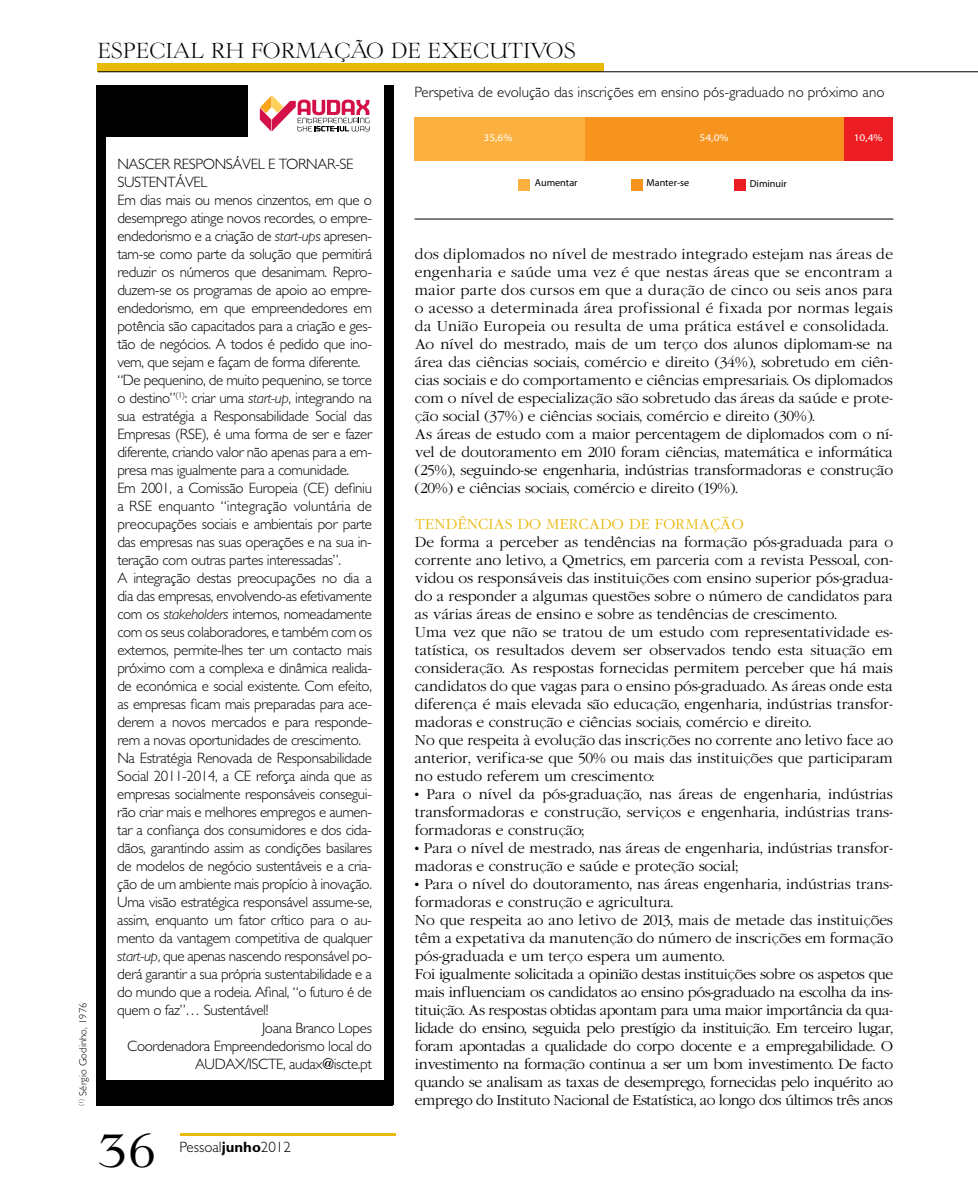
<style>
.page{position:relative;width:978px;height:1191px;background:#fff}
.page>*{position:absolute;margin:0;border:0;box-sizing:border-box;transform-origin:0 0}
.t1{font:45px "Lingwood";color:#000}
.t2{font:300 21px "Lingwood";letter-spacing:.025em;color:#000}
.t3{font:300 15px/18px "Gentle Sans";letter-spacing:-.025em;color:#000}
.t4{font:300 15px "Gentle Sans";color:#000}
.t5{font:300 13.5px/18px "Garamond";color:#000}
.t6{font:300 13.5px/18px "Garamond";letter-spacing:-.025em;color:#000}
.t7{font:300 13.5px "Garamond";letter-spacing:.025em;color:#e8b909}
.t8{font:300 10.5px "Gentle Sans";letter-spacing:.01em;color:#000}
.t9{font:10.2px "Myriad Pro";color:#000}
.t10{font:10.2px "Myriad Pro";color:#fff;scale:1.11 1}
.s1{font-style:italic}
.s2{font-weight:700}
</style>
<div class="page">
<div style="left:98px;top:63px;width:506px;height:9px;background:#e8b909"></div>
<hr style="left:98px;top:71px;width:880px;height:1px;background:#000">
<div style="left:96px;top:133px;width:10px;height:972px;background:#000"></div>
<div style="left:384px;top:124px;width:9px;height:980px;background:#000"></div>
<div style="left:96px;top:85px;width:297px;height:51px;background:#000"></div>
<div style="left:100px;top:1080px;width:293px;height:25px;background:#000"></div>
<div style="left:249px;top:81px;width:135px;height:58px;background:#fff"></div>
<svg style="left:260px;top:95px;width:110px;height:36px"></svg>
<div style="left:518px;top:179px;width:11px;height:11px;background:#fbb040"></div>
<div style="left:632px;top:179px;width:11px;height:11px;background:#f7941e"></div>
<div style="left:734px;top:179px;width:11px;height:11px;background:#ed1d24"></div>
<div style="left:843px;top:118px;width:50px;height:43px;background:#ed1d24"></div>
<div style="left:585px;top:118px;width:258px;height:43px;background:#f7941e"></div>
<div style="left:414px;top:118px;width:171px;height:43px;background:#fbb040"></div>
<hr style="left:415px;top:219px;width:478px;height:1px;background:#000">
<hr style="left:180px;top:1133px;width:215px;height:2px;background:#e8b909">
<h2 class="t2" style="left:98px;top:39px;width:53px">ESPECIAL</h2>
<h2 class="t2" style="left:211px;top:39px;width:351px">RH FORMAÇÃO DE EXEC UTIVOS</h2>
<p class="t4" style="left:415px;top:83px;width:471px">Perspetiva de evolução das inscrições em ensino pós-graduado no próximo ano</p>
<p class="t8" style="left:77px;top:1106px;width:105px;rotate:-90deg"><sup>(1)</sup> Sérgio Godinho, 1976</p>
<p class="t3" style="left:117px;top:155px;width:256px">Nascer Responsável e Tornar-se Sustentável<br>Em dias mais ou menos cinzentos, em que o desemprego atinge novos recordes, o empre&shy;endedorismo e a criação de <span class="s1">start-ups</span> apresen&shy;tam-se como parte da solução que permitirá reduzir os números que desanimam. Repro&shy;duzem-se os programas de apoio ao empre&shy;endedorismo, em que empreendedores em potência são capacitados para a criação e ges&shy;tão de negócios. A todos é pedido que ino&shy;vem, que sejam e façam de forma diferente. “De pequenino, de muito pequenino, se torce o destino”<sup>(1)</sup>: criar uma <span class="s1">start-up</span>, integrando na sua estratégia a Responsabilidade Social das Empresas (RSE), é uma forma de ser e fazer diferente, criando valor não apenas para a em&shy;presa mas igualmente para a comunidade.<br>Em 2001, a Comissão Europeia (CE) definiu a RSE</p>
<p class="t4" style="left:159px;top:497px;width:215px">enquanto “integração voluntária de</p>
<p class="t3" style="left:117px;top:515px;width:256px">preocupações sociais e ambientais por parte</p>
<p class="t3" style="left:117px;top:533px;width:256px">das empresas nas suas operações e na sua in-</p>
<p class="t3" style="left:117px;top:551px;width:225px">teração com outras partes interessadas”.</p>
<p class="t3" style="left:117px;top:569px;width:256px">A integração destas preocupações no dia a</p>
<p class="t3" style="left:117px;top:587px;width:256px">dia das empresas, envolvendo-as efetivamente</p>
<p class="t3" style="left:117px;top:605px;width:256px">com os <span class="s1">stakeholders</span> internos, nomeadamente</p>
<p class="t3" style="left:117px;top:623px;width:256px">com os seus colaboradores, e também com os</p>
<p class="t3" style="left:117px;top:641px;width:256px">externos, permite-lhes ter um contacto mais</p>
<p class="t3" style="left:117px;top:659px;width:256px">próximo com a complexa e dinâmica realida-</p>
<p class="t3" style="left:117px;top:677px;width:256px">de económica e social existente. Com efeito,</p>
<p class="t3" style="left:117px;top:695px;width:256px">as empresas ficam mais preparadas para ace-</p>
<p class="t3" style="left:117px;top:713px;width:256px">derem a novos mercados e para responde-</p>
<p class="t3" style="left:117px;top:731px;width:245px">rem a novas oportunidades de crescimento.</p>
<p class="t3" style="left:117px;top:749px;width:256px">N a Estratégia Renovada de Responsabilidade</p>
<p class="t3" style="left:117px;top:767px;width:256px">Social 2011-2014, a CE reforça ainda que as</p>
<p class="t3" style="left:117px;top:785px;width:256px">empresas socialmente responsáveis consegui-</p>
<p class="t3" style="left:117px;top:803px;width:256px">rão criar mais e melhores empregos e aumen-</p>
<p class="t3" style="left:117px;top:821px;width:256px">tar a confiança dos consumidores e dos cida-</p>
<p class="t3" style="left:117px;top:839px;width:256px">dãos, garantindo assim as condições basilares</p>
<p class="t3" style="left:117px;top:857px;width:256px">de modelos de negócio sustentáveis e a cria-</p>
<p class="t3" style="left:117px;top:875px;width:256px">ção de um ambiente mais propício à inovação.</p>
<p class="t3" style="left:117px;top:893px;width:256px">Uma visão estratégica responsável assume-se,</p>
<p class="t3" style="left:117px;top:911px;width:256px">assim, enquanto um fator crítico para o au-</p>
<p class="t3" style="left:117px;top:929px;width:256px">mento da vantagem competitiva de qualquer</p>
<p class="t3" style="left:117px;top:947px;width:256px"><span class="s1">start-up</span>, que apenas nascendo responsável po-</p>
<p class="t3" style="left:117px;top:965px;width:256px">derá garantir a sua própria sustentabilidade e a</p>
<p class="t3" style="left:117px;top:983px;width:256px">do mundo que a rodeia. Afinal, “o futuro é de</p>
<p class="t3" style="left:117px;top:1001px;width:153px">quem o faz”… Sustentável!</p>
<p class="t3" style="left:262px;top:1019px;width:111px">Joana Branco Lopes</p>
<p class="t3" style="left:127px;top:1037px;width:246px">Coordenadora Empreendedorismo local do</p>
<p class="t3" style="left:195px;top:1055px;width:12px">AUDAX</p>
<p class="t3" style="left:245px;top:1055px;width:12px">/ISCTE</p>
<p class="t3" style="left:283px;top:1055px;width:91px">, audax@iscte.pt</p>
<h1 class="t1" style="left:98px;top:1125px;width:61px">36</h1>
<p class="t4" style="left:180px;top:1137px;width:113px">Pessoal<span class="s2">junho</span>2012</p>
<p class="t10" style="left:484px;top:131px;width:27px">35,6%</p>
<p class="t10" style="left:700px;top:131px;width:27px">54,0%</p>
<p class="t10" style="left:854px;top:131px;width:27px">10,4%</p>
<p class="t9" style="left:535px;top:177px;width:44px">Aumentar</p>
<p class="t9" style="left:646px;top:177px;width:44px">Manter-se</p>
<p class="t9" style="left:750px;top:177px;width:39px">Diminuir</p>
<p class="t5" style="left:415px;top:245px;width:480px">dos diplomados no nível de mestrado integrado estejam nas áreas de engenharia e saúde uma vez é que nestas áreas que se encontram a maior parte dos cursos em que a duração de cinco ou seis anos para o acesso a determinada área profissional é fixada por normas legais da União Europeia ou resulta de uma prática estável e consolidada.<br>Ao nível do mestrado, mais de um terço dos alunos diplomam-se na área das ciências sociais, comércio e direito (34%), sobretudo em ciên&shy;cias sociais e do comportamento e ciências empresariais. Os diplomados com o nível de especialização são sobretudo das áreas da saúde e prote&shy;ção social (37%) e ciências sociais, comércio e direito (30%).<br>As áreas de estudo com a maior percentagem de diplomados com o ní&shy;vel de doutoramento em 2010 foram ciências, matemática e informática (25%), seguindo-se engenharia, indústrias transformadoras e construção (20%) e ciências sociais, comércio e direito (19%).</p>
<p class="t7" style="left:415px;top:516px;width:330px">Tendências do Mercado de Formação</p>
<p class="t5" style="left:415px;top:533px;width:480px">De forma a perceber as tendências na formação pós-graduada para o corrente ano letivo, a Qmetrics, em parceria com a revista Pessoal, con&shy;vidou os responsáveis das instituições com ensino superior pós-gradua&shy;do a responder a algumas questões sobre o número de candidatos para as várias áreas de ensino e sobre as tendências de crescimento.<br>Uma vez que não se tratou de um estudo com representatividade es&shy;tatística, os resultados devem ser observados tendo esta situação em consideração. As respostas fornecidas permitem perceber que há mais candidatos do que vagas para o ensino pós-graduado. As áreas onde esta diferença é mais elevada são educação, engenharia, indústrias transfor&shy;madoras e construção e ciências sociais, comércio e direito.<br>No que respeita à evolução das inscrições no corrente ano letivo face ao anterior, verifica-se que 50% ou mais das instituições que participaram no estudo referem um crescimento:</p>
<p class="t5" style="left:415px;top:785px;width:479px;text-align:justify">• Para o nível da pós-graduação, nas áreas de engenharia, indústrias transformadoras e construção, serviços e engenharia, indústrias trans&shy;formadoras e construção;</p>
<p class="t5" style="left:415px;top:839px;width:479px">• Para o nível de mestrado, nas áreas de engenharia, indústrias transfor&shy;madoras e construção e saúde e proteção social;</p>
<p class="t6" style="left:415px;top:875px;width:480px">• Para o nível do doutoramento, nas áreas engenharia, indústrias trans&shy;formadoras e construção e agricultura.<br>No que respeita ao ano letivo de 2013, mais de metade das instituições têm a expetativa da manutenção do número de inscrições em formação pós-graduada e um terço espera um aumento.<br>Foi igualmente solicitada a opinião destas instituições sobre os aspetos que mais influenciam os candidatos ao ensino pós-graduado na escolha da ins&shy;tituição. As respostas obtidas apontam para uma maior importância da qua&shy;lidade do ensino, seguida pelo prestígio da instituição. Em terceiro lugar, foram apontadas a qualidade do corpo docente e a empregabilidade. O investimento na formação continua a ser um bom investimento. De facto quando se analisam as taxas de desemprego, fornecidas pelo inquérito ao emprego do Instituto Nacional de Estatística, ao longo dos últimos três anos</p>
</div>
